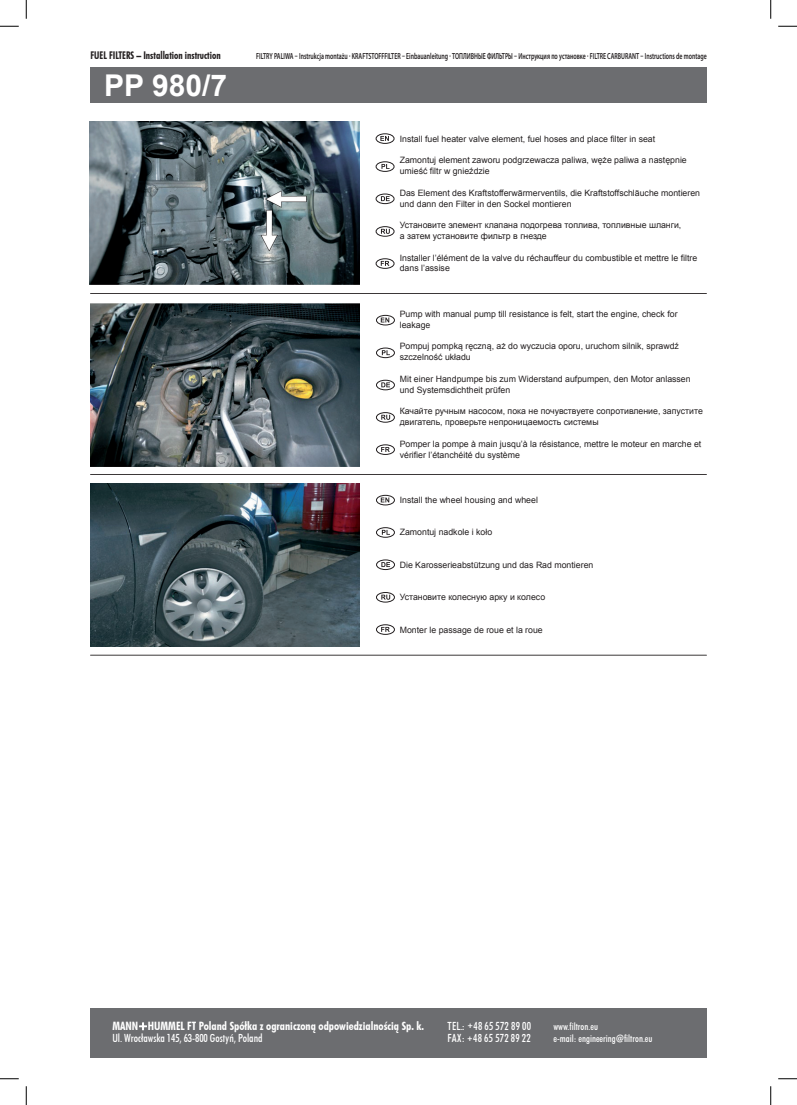
<style>
.page{position:relative;width:797px;height:1105px;background:#fff}
.page>*{position:absolute;margin:0;border:0;box-sizing:border-box;transform-origin:0 0}
.t1{font:700 30px "Arial";color:#fff}
.t2{font:11.5px "Futura Bd Cn AT";color:#fff}
.t3{font:11.25px/12.5px "Futura Md Cn AT";letter-spacing:.005em;color:#fff}
.t4{font:10.62px "Futura Bd Cn AT";color:#231f20;scale:.91 1}
.t5{font:10px/12.5px "Futura Md Cn AT";color:#fff}
.t6{font:8.75px/10.9px "Arial";color:#231f20}
.t7{font:600 8.75px "Myriad Pro";color:#231f20;scale:.67 1}
.s1{font-family:"Futura Black AT";font-size:7.5px}
.s2{font-family:"Futura X Blk Cn AT";font-size:8.75px}
</style>
<div class="page">
<div style="left:90px;top:68px;width:617px;height:35px;background:#6c6d70"></div>
<div style="left:90px;top:1008px;width:617px;height:49px;background:#6c6d70"></div>
<hr style="left:90px;top:293px;width:617px;height:1px;background:#231f20">
<hr style="left:90px;top:474px;width:617px;height:1px;background:#231f20">
<hr style="left:90px;top:655px;width:617px;height:1px;background:#231f20">
<svg style="left:139px;top:1022px;width:8px;height:8px"></svg>
<svg style="left:380px;top:136px;width:9px;height:5px"></svg>
<div style="left:376px;top:133px;width:18px;height:11px;border:1px solid #231f20;border-radius:50%"></div>
<svg style="left:381px;top:164px;width:8px;height:5px"></svg>
<div style="left:376px;top:161px;width:18px;height:11px;border:1px solid #231f20;border-radius:50%"></div>
<svg style="left:381px;top:196px;width:8px;height:5px"></svg>
<div style="left:376px;top:194px;width:18px;height:10px;border:1px solid #231f20;border-radius:50%"></div>
<svg style="left:381px;top:229px;width:9px;height:5px"></svg>
<div style="left:376px;top:226px;width:18px;height:11px;border:1px solid #231f20;border-radius:50%"></div>
<svg style="left:381px;top:261px;width:8px;height:5px"></svg>
<div style="left:376px;top:258px;width:18px;height:11px;border:1px solid #231f20;border-radius:50%"></div>
<img style="left:90px;top:122px;width:269px;height:163px">
<svg style="left:381px;top:318px;width:8px;height:4px"></svg>
<div style="left:376px;top:315px;width:19px;height:10px;border:1px solid #231f20;border-radius:50%"></div>
<svg style="left:382px;top:350px;width:8px;height:5px"></svg>
<div style="left:376px;top:348px;width:19px;height:10px;border:1px solid #231f20;border-radius:50%"></div>
<svg style="left:381px;top:382px;width:9px;height:5px"></svg>
<div style="left:376px;top:380px;width:19px;height:10px;border:1px solid #231f20;border-radius:50%"></div>
<svg style="left:381px;top:415px;width:9px;height:5px"></svg>
<div style="left:376px;top:412px;width:19px;height:11px;border:1px solid #231f20;border-radius:50%"></div>
<svg style="left:381px;top:447px;width:9px;height:5px"></svg>
<div style="left:376px;top:444px;width:19px;height:11px;border:1px solid #231f20;border-radius:50%"></div>
<svg style="left:381px;top:497px;width:8px;height:5px"></svg>
<div style="left:376px;top:495px;width:19px;height:10px;border:1px solid #231f20;border-radius:50%"></div>
<svg style="left:382px;top:530px;width:8px;height:5px"></svg>
<div style="left:376px;top:527px;width:19px;height:11px;border:1px solid #231f20;border-radius:50%"></div>
<svg style="left:381px;top:562px;width:9px;height:5px"></svg>
<div style="left:376px;top:559px;width:19px;height:11px;border:1px solid #231f20;border-radius:50%"></div>
<svg style="left:381px;top:595px;width:9px;height:5px"></svg>
<div style="left:376px;top:592px;width:19px;height:10px;border:1px solid #231f20;border-radius:50%"></div>
<svg style="left:381px;top:627px;width:9px;height:5px"></svg>
<div style="left:376px;top:624px;width:19px;height:11px;border:1px solid #231f20;border-radius:50%"></div>
<img style="left:90px;top:303px;width:270px;height:163px">
<img style="left:90px;top:484px;width:270px;height:162px">
<svg style="left:0;top:25px;width:19px;height:2px"></svg>
<svg style="left:778px;top:25px;width:19px;height:2px"></svg>
<svg style="left:0;top:1078px;width:19px;height:1px"></svg>
<svg style="left:778px;top:1078px;width:19px;height:1px"></svg>
<svg style="left:25px;top:0;width:2px;height:19px"></svg>
<svg style="left:25px;top:1086px;width:2px;height:19px"></svg>
<svg style="left:770px;top:0;width:1px;height:19px"></svg>
<svg style="left:770px;top:1086px;width:1px;height:19px"></svg>
<p class="t4" style="left:90px;top:49px;width:144px">FUEL FILTERS – Installation instruction</p>
<p class="t7" style="left:256px;top:50px;width:674px">FILTRY PALIWA – Instrukcja montażu · KRAFTSTOFFFILTER – Einbauanleitung · ТОПЛИВНЫЕ ФИЛЬТРЫ – Инструкция по установке · FILTRE CARBURANT – Instructions de montage</p>
<h1 class="t1" style="left:104px;top:66px;width:124px">PP 980/7</h1>
<p class="t6" style="left:400px;top:133px;width:257px">Install fuel heater valve element, fuel hoses and place filter in seat</p>
<p class="t6" style="left:400px;top:155px;width:288px">Zamontuj element zaworu podgrzewacza paliwa, węże paliwa a następnie umieść filtr w gnieździe</p>
<p class="t6" style="left:400px;top:187px;width:302px">Das Element des Kraftstofferwärmerventils, die Kraftstoffschläuche montieren und dann den Filter in den Sockel montieren</p>
<p class="t6" style="left:400px;top:220px;width:283px">Установите элемент клапана подогрева топлива, топливные шланги, а затем установите фильтр в гнезде</p>
<p class="t6" style="left:400px;top:252px;width:299px">Installer l’élément de la valve du réchauffeur du combustible et mettre le filtre dans l’assise</p>
<p class="t6" style="left:400px;top:309px;width:279px">Pump with manual pump till resistance is felt, start the engine, check for leakage</p>
<p class="t6" style="left:400px;top:341px;width:281px">Pompuj pompką ręczną, aż do wyczucia oporu, uruchom silnik, sprawdź szczelność układu</p>
<p class="t6" style="left:400px;top:373px;width:292px">Mit einer Handpumpe bis zum Widerstand aufpumpen, den Motor anlassen und Systemsdichtheit prüfen</p>
<p class="t6" style="left:400px;top:406px;width:304px">Качайте ручным насосом, пока не почувствуете сопротивление, запустите двигатель, проверьте непроницаемость системы</p>
<p class="t6" style="left:400px;top:438px;width:303px">Pomper la pompe à main jusqu’à la résistance, mettre le moteur en marche et vérifier l’étanchéité du système</p>
<p class="t6" style="left:400px;top:495px;width:140px">Install the wheel housing and wheel</p>
<p class="t6" style="left:400px;top:527px;width:94px">Zamontuj nadkole i koło</p>
<p class="t6" style="left:400px;top:559px;width:195px">Die Karosserieabstützung und das Rad montieren</p>
<p class="t6" style="left:400px;top:592px;width:147px">Установите колесную арку и колесо</p>
<p class="t6" style="left:400px;top:624px;width:144px">Monter le passage de roue et la roue</p>
<h2 class="t2" style="left:112px;top:1019px;width:313px">MANN+HUMMEL FT Poland Spółka z ograniczoną odpowiedzialnością Sp. k.</h2>
<p class="t3" style="left:112px;top:1032px;width:152px">Ul. Wrocławska 145, 63-800 Gostyń, Poland</p>
<p class="t3" style="left:447px;top:1019px;width:85px">TEL.: <span class="s1">+</span>48 65 572 89 00<br>FAX: <span class="s1">+</span>48 65 572 89 22</p>
<p class="t5" style="left:553px;top:1020px;width:101px">www.filtron.eu<br>e-mail: engineering<span class="s2">@</span>filtron.eu</p>
</div>
